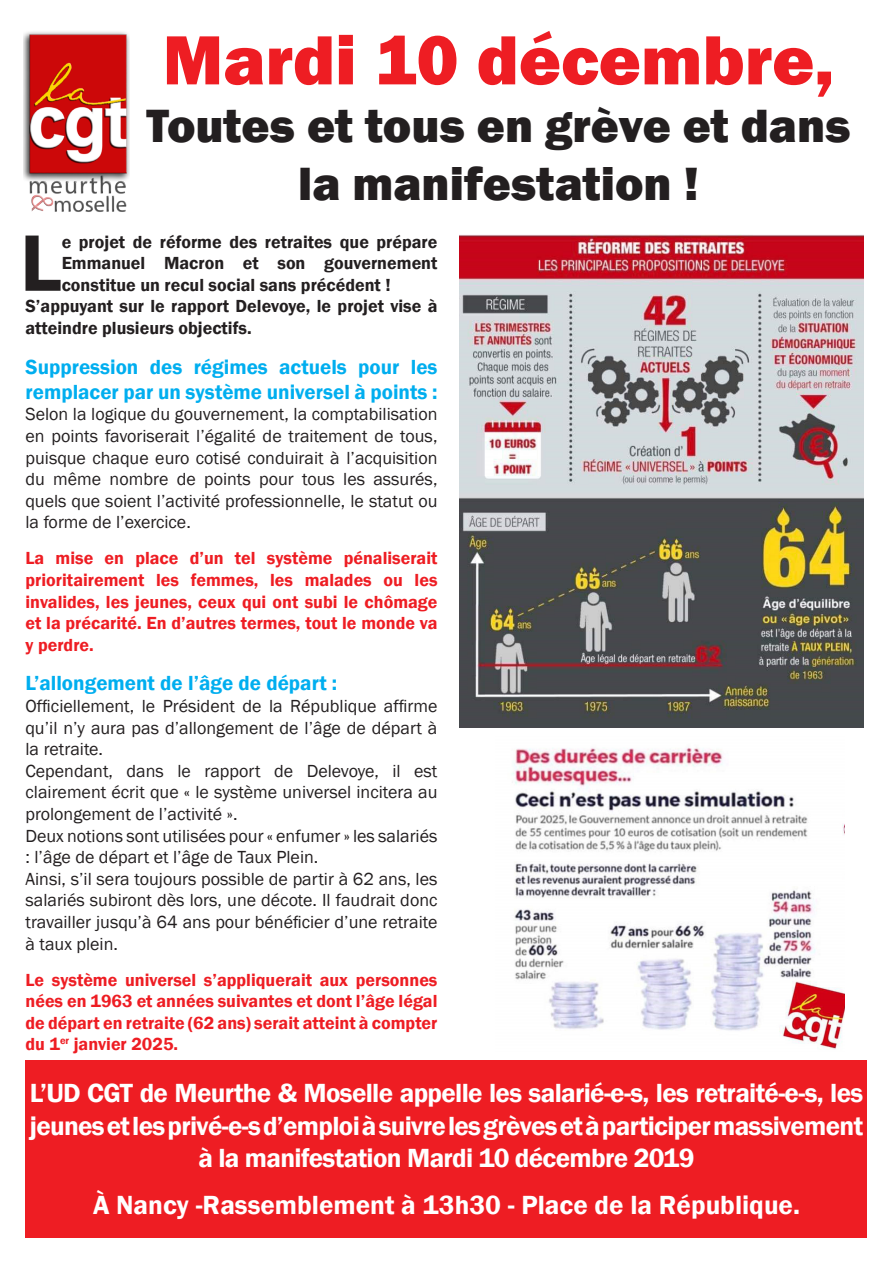
<style>
.page{position:relative;width:893px;height:1263px;background:#fff}
.page>*{position:absolute;margin:0;border:0;box-sizing:border-box;transform-origin:0 0}
.t1{font:600 82.8px "Franklin Gothic";color:#231f20}
.t2{font:800 72px "Franklin Gothic";color:#ee1d23}
.t3{font:800 48px/57.6px "Franklin Gothic";color:#231f20;text-align:center}
.t4{font:600 27px/32.4px "Franklin Gothic";letter-spacing:-.025em;color:#fff;text-align:center}
.t5{font:600 27px "Franklin Gothic";color:#fff}
.t6{font:600 21px/25.2px "Franklin Gothic";color:#00aeef}
.t7{font:18px/21.6px "Franklin Gothic";color:#231f20;text-align:justify}
.t8{font:600 18px/21.6px "Franklin Gothic";color:#ee1d23;text-align:justify}
.t9{font:600 18px/21.6px "Franklin Gothic";color:#231f20;text-align:justify}
</style>
<div class="page">
<div style="left:26px;top:1060px;width:841px;height:177px;background:#ee1d23"></div>
<img style="left:460px;top:235px;width:403px;height:492px">
<img style="left:511px;top:747px;width:333px;height:303px">
<img style="left:23px;top:32px;width:107px;height:180px">
<p class="t2" style="left:163px;top:14px;width:673px">Mardi 10 décembre,</p>
<p class="t3" style="left:146px;top:97px;width:706px">Toutes et tous en grève et dans la manifestation !</p>
<p class="t1" style="left:20px;top:212px;width:43px">L</p>
<p class="t9" style="left:62px;top:231px;width:377px">e projet de réforme des retraites que prépare Emmanuel Macron et son gouvernement constitue un recul social sans précédent !</p>
<p class="t9" style="left:26px;top:296px;width:413px">S’appuyant sur le rapport Delevoye, le projet vise à atteindre plusieurs objectifs.</p>
<p class="t6" style="left:26px;top:354px;width:413px">Suppression des régimes actuels pour les remplacer par un système universel à points :</p>
<p class="t7" style="left:26px;top:404px;width:413px">Selon la logique du gouvernement, la comptabilisation en points favoriserait l’égalité de traitement de tous, puisque chaque euro cotisé conduirait à l’acquisition du même nombre de points pour tous les assurés, quels que soient l’activité professionnelle, le statut ou la forme de l’exercice.</p>
<p class="t8" style="left:26px;top:548px;width:413px">La mise en place d’un tel système pénaliserait prioritairement les femmes, les malades ou les invalides, les jeunes, ceux qui ont subi le chômage et la précarité. En d’autres termes, tout le monde va y perdre.</p>
<p class="t6" style="left:26px;top:671px;width:313px">L’allongement de l’âge de départ :</p>
<p class="t7" style="left:26px;top:696px;width:413px">Officiellement, le Président de la République affirme qu’il n’y aura pas d’allongement de l’âge de départ à la retraite.</p>
<p class="t7" style="left:26px;top:760px;width:413px">Cependant, dans le rapport de Delevoye, il est clairement écrit que « le système universel incitera au prolongement de l’activité ».</p>
<p class="t7" style="left:26px;top:825px;width:413px">Deux notions sont utilisées pour « enfumer » les salariés : l’âge de départ et l’âge de Taux Plein.</p>
<p class="t7" style="left:26px;top:868px;width:413px">Ainsi, s’il sera toujours possible de partir à 62 ans, les salariés subiront dès lors, une décote. Il faudrait donc travailler jusqu’à 64 ans pour bénéficier d’une retraite à taux plein.</p>
<p class="t8" style="left:26px;top:969px;width:413px">Le système universel s’appliquerait aux personnes nées en 1963 et années suivantes et dont l’âge légal de départ en retraite (62 ans) serait atteint à compter du 1<sup>er</sup> janvier 2025.</p>
<p class="t4" style="left:30px;top:1077px;width:835px">L’UD CGT de Meurthe &amp; Moselle appelle les salarié-e-s, les retraité-e-s, les jeunes et les privé-e-s d’emploi à suivre les grèves et à participer massivement à la manifestation Mardi 10 décembre 2019</p>
<p class="t5" style="left:93px;top:1188px;width:708px">À Nancy -Rassemblement à 13h30 - Place de la République.</p>
</div>
